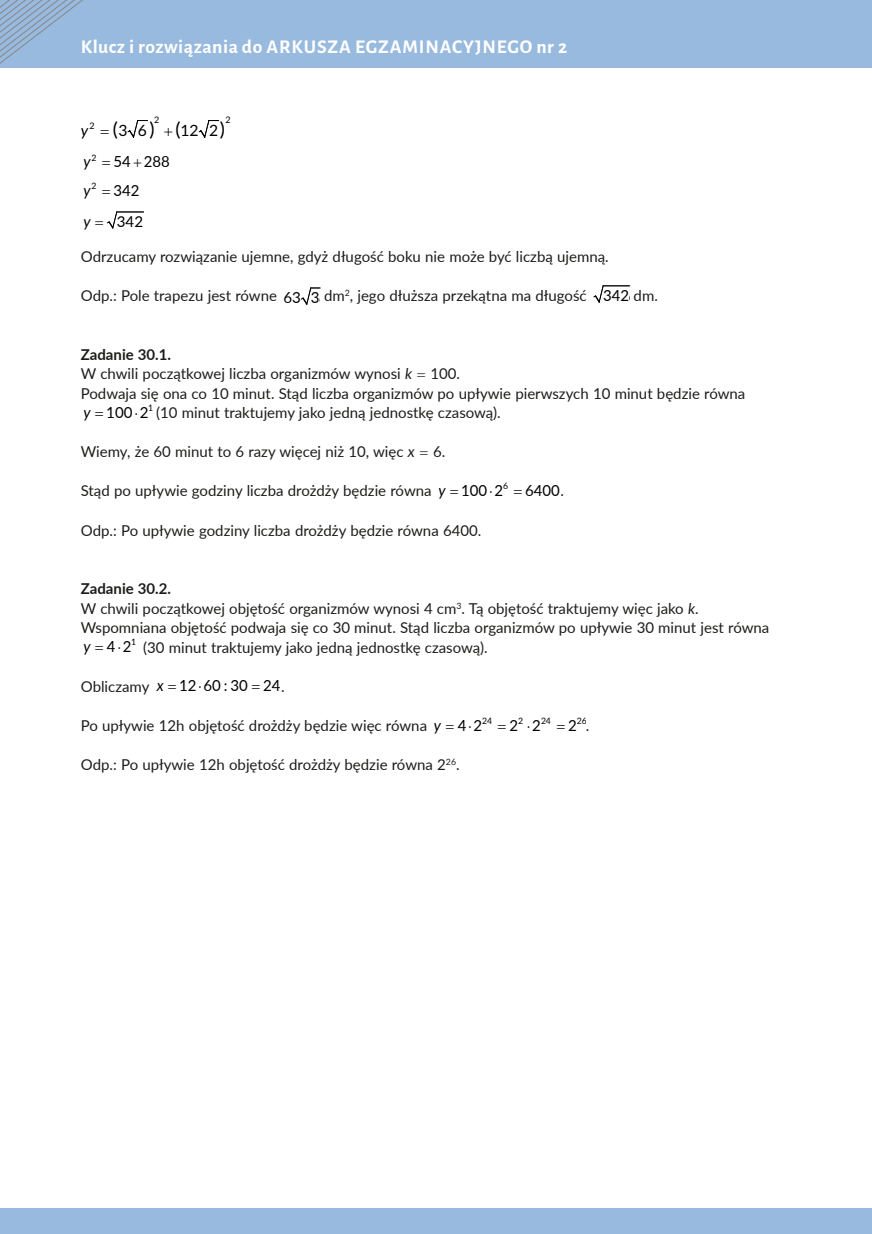
<style>
.page{position:relative;width:872px;height:1234px;background:#fff}
.page>*{position:absolute;margin:0;border:0;box-sizing:border-box;transform-origin:0 0}
.t1{font:700 19.5px "Alegreya Sans";letter-spacing:.03em;color:#fff}
.t2{font:19.05px "Lato";color:#000}
.t3{font:15.45px "Lato";color:#000}
.t4{font:italic 15.45px "Lato";color:#000}
.t5{font:15.3px "Lato";color:#000}
.t6{font:italic 15.3px "Lato";color:#000}
.t7{font:15px/19.5px "Lato";color:#1d1d1b}
.t8{font:15px "Lato";color:#000}
.t9{font:italic 15px "Lato";color:#000}
.t10{font:9px "Lato";color:#000}
.t11{font:8.85px "Lato";color:#000}
.s1{font-style:italic;font-size:15.3px}
.s2{font-size:15.3px;color:#000}
.s3{font-style:italic;font-size:15.3px;color:#000}
.s4{font-weight:700}
.s5{font-style:italic}
.s6{font-size:15px;color:#1d1d1b}
</style>
<div class="page">
<div style="left:0;top:1208px;width:872px;height:25px;background:#98bade"></div>
<div style="left:0;top:0;width:872px;height:68px;background:#98bade"></div>
<svg style="left:0;top:0;width:83px;height:64px"></svg>
<svg style="left:127px;top:120px;width:21px;height:18px"></svg>
<svg style="left:198px;top:120px;width:21px;height:18px"></svg>
<svg style="left:301px;top:287px;width:19px;height:18px"></svg>
<svg style="left:593px;top:285px;width:36px;height:18px"></svg>
<svg style="left:107px;top:211px;width:36px;height:18px"></svg>
<h1 class="t1" style="left:81px;top:32px;width:488px">Klucz i rozwiązania do ARKUSZA EGZAMINACYJNEGO nr 2</h1>
<p class="t10" style="left:154px;top:113px;width:7px">2</p>
<p class="t10" style="left:225px;top:113px;width:7px">2</p>
<p class="t4" style="left:81px;top:119px;width:9px">y</p>
<p class="t2" style="left:113px;top:115px;width:7px">(</p>
<p class="t2" style="left:150px;top:115px;width:7px">)</p>
<p class="t3" style="left:118px;top:119px;width:30px">3 6</p>
<p class="t2" style="left:175px;top:115px;width:7px">(</p>
<p class="t2" style="left:220px;top:115px;width:7px">)</p>
<p class="t10" style="left:89px;top:119px;width:7px">2</p>
<p class="t3" style="left:181px;top:119px;width:39px">12 2</p>
<p class="t11" style="left:83px;top:151px;width:15px">2<span class="s1">y</span></p>
<p class="t5" style="left:113px;top:151px;width:58px">54 288</p>
<p class="t11" style="left:83px;top:180px;width:15px">2<span class="s1">y</span></p>
<p class="t5" style="left:113px;top:180px;width:27px">342</p>
<p class="t9" style="left:83px;top:211px;width:9px">y</p>
<p class="t8" style="left:117px;top:210px;width:28px">342</p>
<p class="t7" style="left:81px;top:246px;width:529px">Odrzucamy rozwiązanie ujemne, gdyż długość boku nie może być liczbą ujemną.</p>
<p class="t7" style="left:81px;top:285px;width:572px">Odp.: Pole trapezu jest równe <span class="s2">63 3</span><span class="s3">dm</span>dm<sup>2</sup>, jego dłuższa przekątna ma długość <span class="s2">342 .</span></p>
<p class="t11" style="left:339px;top:286px;width:7px">2</p>
<p class="t7" style="left:629px;top:285px;width:30px"><span class="s3">dm</span>dm.</p>
<p class="t7" style="left:81px;top:344px;width:666px"><span class="s4">Zadanie 30.1.<br></span>W chwili początkowej liczba organizmów wynosi <span class="s5">k</span> 100.<br>Podwaja się ona co 10 minut. Stąd liczba organizmów po upływie pierwszych 10 minut będzie równa</p>
<p class="t11" style="left:148px;top:401px;width:7px">1</p>
<p class="t6" style="left:83px;top:401px;width:9px">y</p>
<p class="t7" style="left:106px;top:402px;width:396px"><span class="s2">100 2</span> (10 minut traktujemy jako jedną jednostkę czasową).</p>
<p class="t7" style="left:81px;top:441px;width:366px">Wiemy, że 60 minut to 6 razy więcej niż 10, więc <span class="s5">x</span> 6.</p>
<p class="t11" style="left:503px;top:479px;width:7px">6</p>
<p class="t7" style="left:81px;top:480px;width:366px">Stąd po upływie godziny liczba drożdży będzie równa <span class="s3">y</span></p>
<p class="t5" style="left:461px;top:479px;width:43px">100 2</p>
<p class="t5" style="left:525px;top:479px;width:40px">6400<span class="s6">.</span></p>
<p class="t7" style="left:81px;top:519px;width:402px">Odp.: Po upływie godziny liczba drożdży będzie równa 6400.</p>
<p class="t7" style="left:81px;top:578px;width:690px"><span class="s4">Zadanie 30.2.<br></span>W chwili początkowej objętość organizmów wynosi 4 cm<sup>3</sup>. Tą objętość traktujemy więc jako <span class="s5">k</span>.<br>Wspomniana objętość podwaja się co 30 minut. Stąd liczba organizmów po upływie 30 minut jest równa</p>
<p class="t11" style="left:131px;top:635px;width:6px">1</p>
<p class="t6" style="left:83px;top:635px;width:9px">y</p>
<p class="t7" style="left:107px;top:636px;width:382px"><span class="s2">4 2</span> (30 minut traktujemy jako jedną jednostkę czasową).</p>
<p class="t7" style="left:81px;top:675px;width:84px">Obliczamy <span class="s3">x</span></p>
<p class="t5" style="left:179px;top:674px;width:107px">12 60 : 30 24<span class="s6">.</span></p>
<p class="t11" style="left:482px;top:714px;width:11px">24</p>
<p class="t11" style="left:518px;top:714px;width:7px">2</p>
<p class="t11" style="left:541px;top:714px;width:11px">24</p>
<p class="t11" style="left:577px;top:714px;width:11px">26</p>
<p class="t7" style="left:81px;top:714px;width:362px">Po upływie 12h objętość drożdży będzie więc równa <span class="s3">y</span></p>
<p class="t5" style="left:457px;top:714px;width:26px">4 2</p>
<p class="t5" style="left:509px;top:714px;width:33px">2 2</p>
<p class="t5" style="left:568px;top:714px;width:23px">2 <span class="s6">.</span></p>
<p class="t7" style="left:81px;top:753px;width:380px">Odp.: Po upływie 12h objętość drożdży będzie równa 2<sup>26</sup>.</p>
</div>
